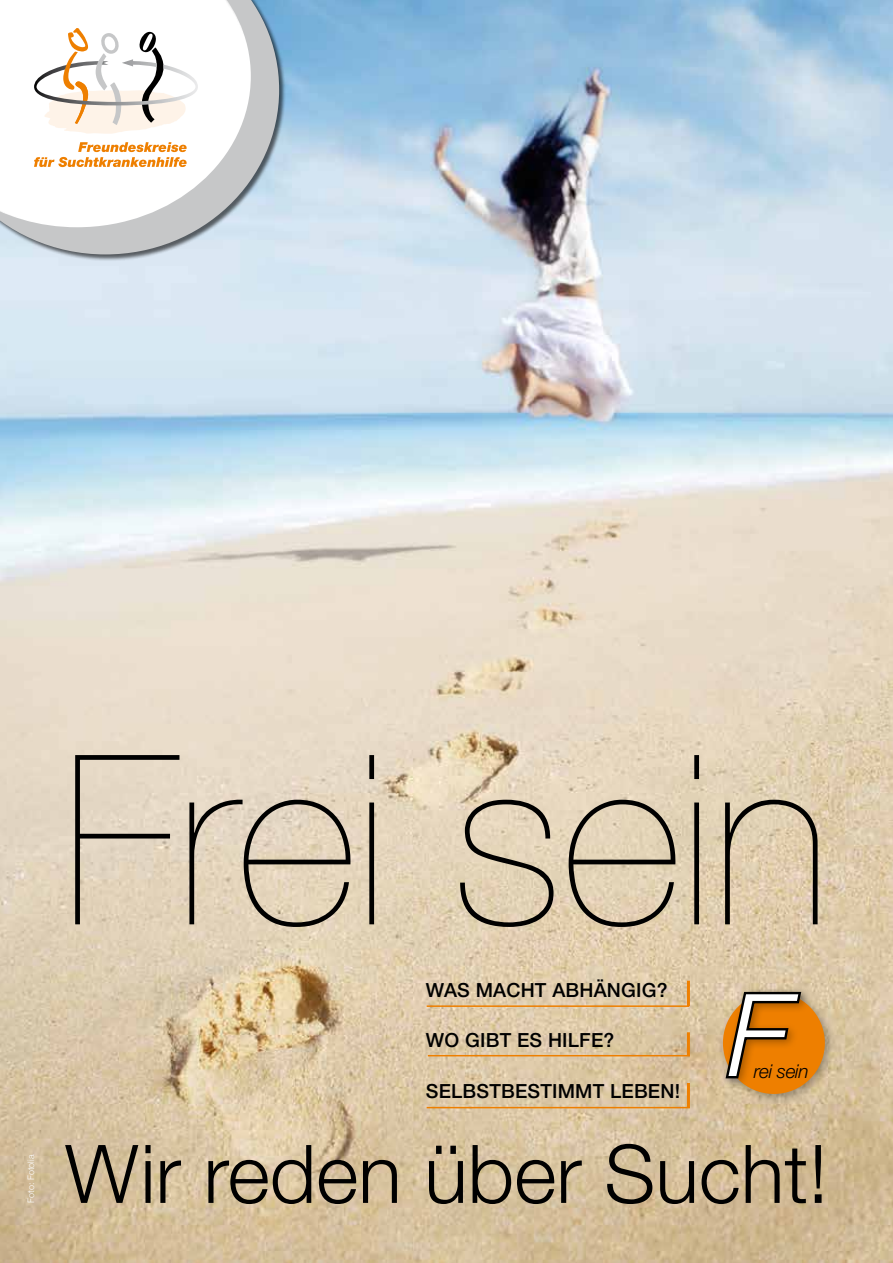
<style>
.page{position:relative;width:893px;height:1263px;background:#fff}
.page>*{position:absolute;margin:0;border:0;box-sizing:border-box;transform-origin:0 0}
.t1{font:200 237px "Helvetica Neue";color:#000}
.t2{font:italic 300 114.45px "Helvetica Neue";color:#fff}
.t3{font:300 81px "Helvetica Neue";color:#000}
.t4{font:500 19.5px "Helvetica Neue";letter-spacing:.01em;color:#000}
.t5{font:italic 300 19.05px "Helvetica Neue";letter-spacing:-.02em;color:#000}
.t6{font:300 9px "Helvetica Neue";color:#fff}
</style>
<div class="page">
<img style="left:0;top:0;width:893px;height:1263px">
<div style="left:718px;top:987px;width:118px;height:118px;background:#000;opacity:.3"></div>
<div style="left:723px;top:992px;width:102px;height:102px;background:#ee7f00;border-radius:50%"></div>
<div style="left:721px;top:987px;width:90px;height:102px;background:#000;opacity:.3"></div>
<svg style="left:723px;top:989px;width:81px;height:93px"></svg>
<hr style="left:427px;top:1005px;width:262px;height:2px;background:#ee7f00">
<hr style="left:687px;top:981px;width:3px;height:25px;background:#ee7f00">
<hr style="left:428px;top:1055px;width:262px;height:1px;background:#ee7f00">
<hr style="left:687px;top:1032px;width:3px;height:24px;background:#ee7f00">
<hr style="left:427px;top:1107px;width:263px;height:1px;background:#ee7f00">
<hr style="left:687px;top:1083px;width:3px;height:24px;background:#ee7f00">
<div style="left:0;top:0;width:286px;height:261px;background:#000;opacity:.6"></div>
<svg style="left:0;top:0;width:279px;height:254px"></svg>
<p class="t6" style="left:26px;top:1202px;width:50px;rotate:-90deg">Foto: Fotolia</p>
<h1 class="t1" style="left:62px;top:704px;width:770px">Frei sein</h1>
<p class="t4" style="left:426px;top:978px;width:243px">WAS MACHT ABHÄNGIG?</p>
<p class="t4" style="left:426px;top:1029px;width:190px">WO GIBT ES HILFE?</p>
<p class="t4" style="left:426px;top:1079px;width:256px">SELBSTBESTIMMT LEBEN!</p>
<h2 class="t2" style="left:728px;top:967px;width:63px">F</h2>
<p class="t5" style="left:754px;top:1059px;width:56px">rei sein</p>
<h3 class="t3" style="left:65px;top:1124px;width:764px">Wir reden über Sucht!</h3>
</div>
